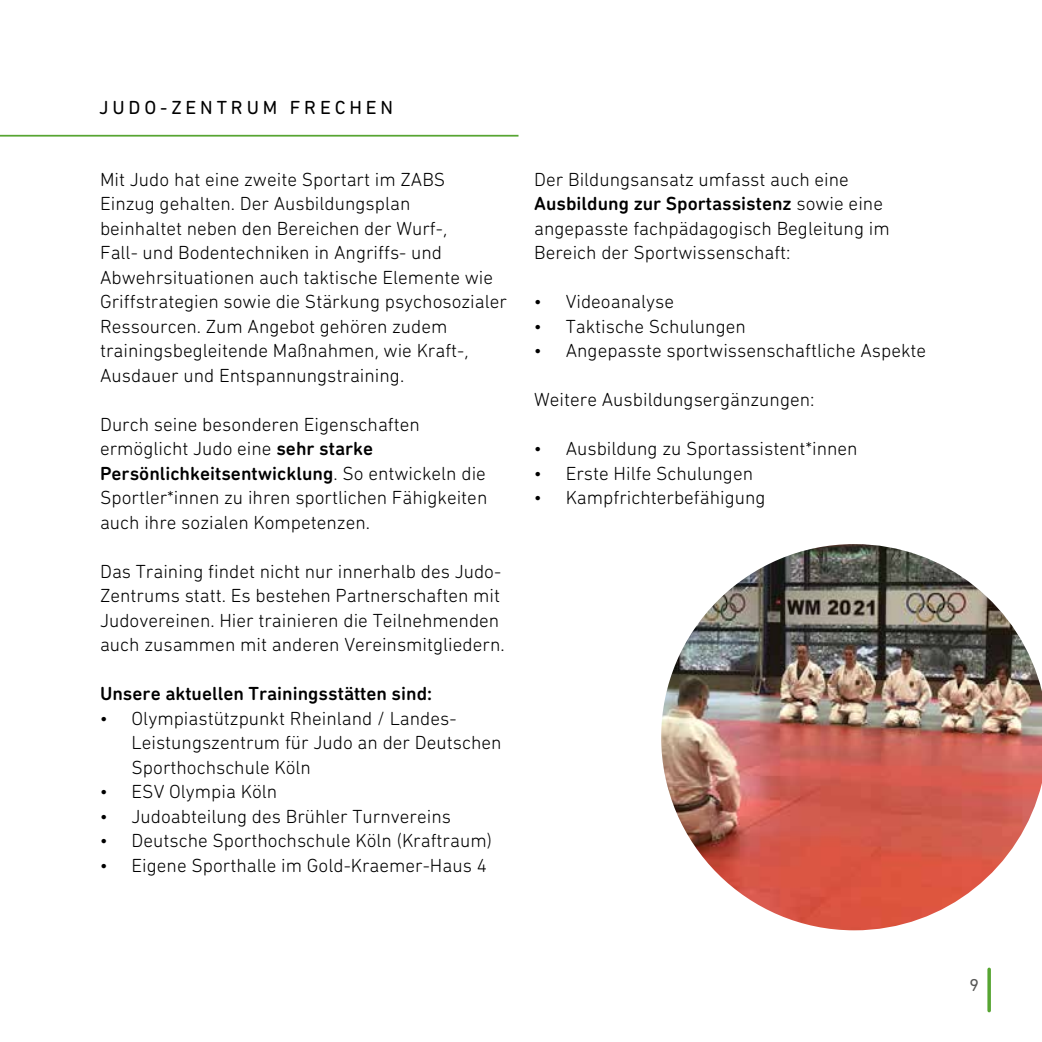
<style>
.page{position:relative;width:1042px;height:1042px;background:#fff}
.page>*{position:absolute;margin:0;border:0;box-sizing:border-box;transform-origin:0 0}
.t1{font:300 19.25px/24.5px "DIN Next Rounded LT Pro";color:#000}
.t2{font:500 19.25px "DIN Next Rounded LT Pro";color:#000}
.t3{font:19.25px "DIN Next Rounded LT Pro";letter-spacing:.2em;color:#000}
.t4{font:17.5px "DIN Next Rounded LT Pro";color:#575756}
.s1{font-weight:500}
</style>
<div class="page">
<svg style="left:987px;top:969px;width:4px;height:41px"></svg>
<hr style="left:0;top:135px;width:518px;height:2px;background:#57a532">
<img style="left:661px;top:544px;width:381px;height:386px">
<p class="t3" style="left:99px;top:96px;width:295px">JUDO-ZENTRUM FRECHEN</p>
<p class="t1" style="left:100px;top:166px;width:408px">Mit Judo hat eine zweite Sportart im ZABS<br>Einzug gehalten. Der Ausbildungsplan<br>beinhaltet neben den Bereichen der Wurf-,<br>Fall- und Bodentechniken in Angriffs- und Abwehrsituationen auch taktische Elemente wie Griffstrategien sowie die Stärkung psychosozialer Ressourcen. Zum Angebot gehören zudem trainingsbegleitende Maßnahmen, wie Kraft-, Ausdauer und Entspannungstraining.</p>
<p class="t1" style="left:100px;top:412px;width:389px">Durch seine besonderen Eigenschaften ermöglicht Judo eine <span class="s1">sehr starke Persönlichkeitsentwicklung</span>. So entwickeln die Sportler*innen zu ihren sportlichen Fähigkeiten auch ihre sozialen Kompetenzen.</p>
<p class="t1" style="left:100px;top:559px;width:406px">Das Training findet nicht nur innerhalb des Judo-Zentrums statt. Es bestehen Partnerschaften mit Judovereinen. Hier trainieren die Teilnehmenden auch zusammen mit anderen Vereinsmitgliedern.</p>
<p class="t2" style="left:100px;top:682px;width:334px">Unsere aktuellen Trainingsstätten sind:</p>
<p class="t1" style="left:132px;top:706px;width:371px;text-indent:-31px">• Olympiastützpunkt Rheinland / Landes-<br>Leistungszentrum für Judo an der Deutschen<br>Sporthochschule Köln</p>
<p class="t1" style="left:100px;top:779px;width:179px">• ESV Olympia Köln</p>
<p class="t1" style="left:100px;top:804px;width:352px">• Judoabteilung des Brühler Turnvereins</p>
<p class="t1" style="left:100px;top:828px;width:393px">• Deutsche Sporthochschule Köln (Kraftraum)</p>
<p class="t1" style="left:100px;top:853px;width:388px">• Eigene Sporthalle im Gold-Kraemer-Haus 4</p>
<p class="t1" style="left:534px;top:167px;width:357px">Der Bildungsansatz umfasst auch eine <span class="s1">Ausbildung zur Sportassistenz</span> sowie eine angepasste fachpädagogisch Begleitung im Bereich der Sportwissenschaft:</p>
<p class="t1" style="left:534px;top:289px;width:141px">• Videoanalyse</p>
<p class="t1" style="left:534px;top:314px;width:213px">• Taktische Schulungen</p>
<p class="t1" style="left:534px;top:338px;width:393px">• Angepasste sportwissenschaftliche Aspekte</p>
<p class="t1" style="left:534px;top:387px;width:282px">Weitere Ausbildungsergänzungen:</p>
<p class="t1" style="left:534px;top:436px;width:325px">• Ausbildung zu Sportassistent*innen</p>
<p class="t1" style="left:534px;top:461px;width:220px">• Erste Hilfe Schulungen</p>
<p class="t1" style="left:534px;top:485px;width:233px">• Kampfrichterbefähigung</p>
<p class="t4" style="left:969px;top:974px;width:11px">9</p>
</div>
